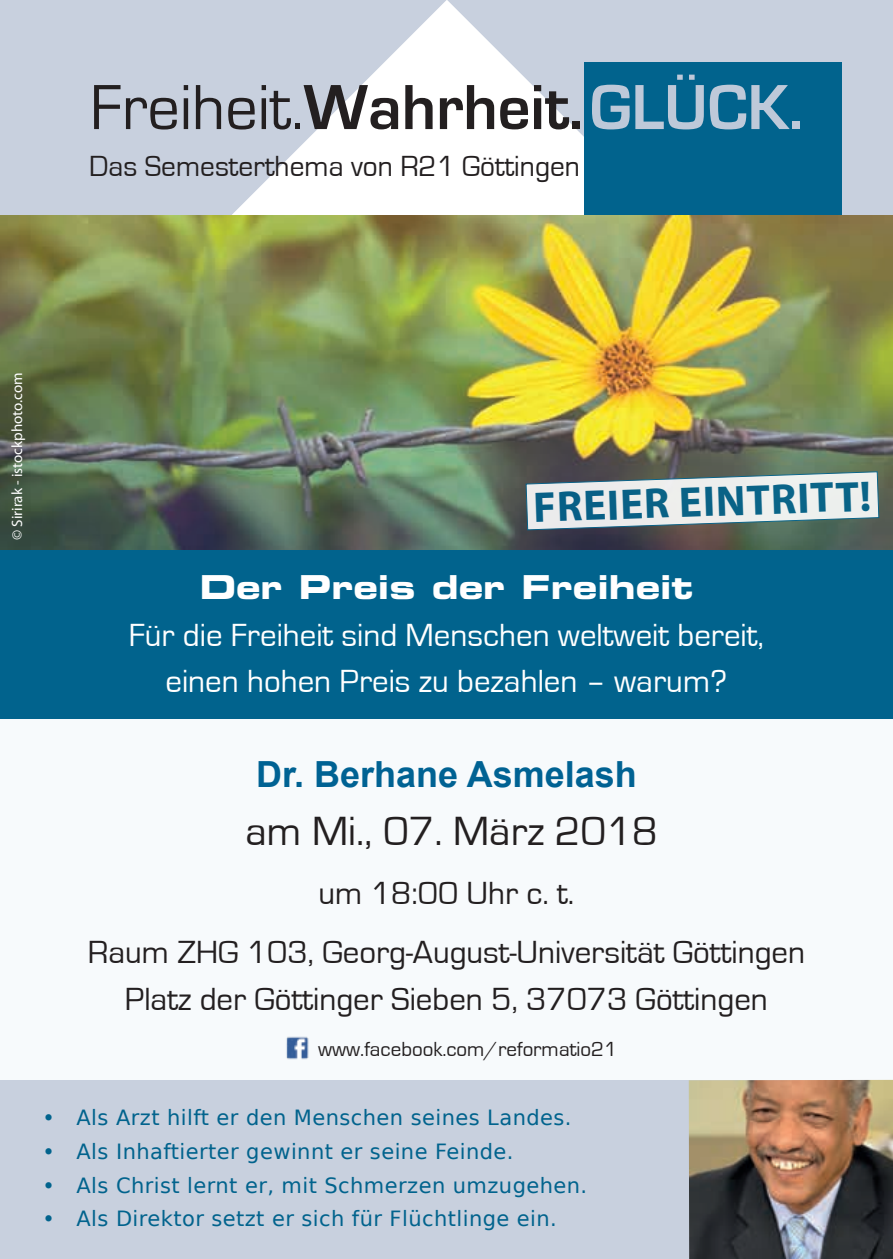
<style>
.page{position:relative;width:893px;height:1259px;background:#fff}
.page>*{position:absolute;margin:0;border:0;box-sizing:border-box;transform-origin:0 0}
.t1{font:66px "Eurostile";color:#231f20}
.t2{font:700 42.9px "Myriad Pro";color:#01638d}
.t3{font:42px "Eurostile";color:#231f20}
.t4{font:700 36px "Arial";color:#006293}
.t5{font:33px/59.1px "Eurostile";color:#231f20;text-align:center}
.t6{font:33px/46.2px "Eurostile";color:#fff;text-align:center}
.t7{font:33px "Eurostile Bold Extended Two";color:#fff}
.t8{font:30px "Eurostile";color:#231f20}
.t9{font:21px "Bitstream Vera Sans";letter-spacing:.02em;color:#01638d}
.t10{font:21px "Eurostile";color:#231f20}
.t11{font:15px "Myriad Pro";color:#fff}
.s1{font-weight:700}
.s2{font-weight:700;color:#bec9d9}
</style>
<div class="page">
<div style="left:0;top:533px;width:893px;height:726px;background:#f7fafc"></div>
<svg style="left:0;top:0;width:446px;height:215px;fill:#c8d0de"></svg>
<svg style="left:447px;top:0;width:446px;height:215px;fill:#c8d0de"></svg>
<div style="left:584px;top:63px;width:258px;height:152px;background:#01638d"></div>
<div style="left:0;top:548px;width:893px;height:171px;background:#01638d"></div>
<img style="left:0;top:215px;width:893px;height:334px">
<svg style="left:525px;top:471px;width:355px;height:60px"></svg>
<div style="left:0;top:1080px;width:893px;height:179px;background:#c8d0de"></div>
<img style="left:689px;top:1080px;width:204px;height:179px">
<img style="left:286px;top:1036px;width:23px;height:24px">
<h1 class="t1" style="left:90px;top:72px;width:714px">Freiheit.<span class="s1">Wahrheit.</span><span class="s2">GLÜCK.</span></h1>
<h3 class="t8" style="left:89px;top:150px;width:492px">Das Semesterthema von R21 Göttingen</h3>
<p class="t11" style="left:8px;top:540px;width:169px;rotate:-90deg">© Sirirak - istockphoto.com</p>
<h2 class="t2" style="left:532px;top:480px;width:340px;rotate:-2deg">FREIER EINTRITT!</h2>
<h3 class="t7" style="left:199px;top:564px;width:496px">Der Preis der Freiheit</h3>
<h3 class="t6" style="left:129px;top:612px;width:637px">Für die Freiheit sind Menschen weltweit bereit, einen hohen Preis zu bezahlen – warum?</h3>
<h3 class="t4" style="left:256px;top:748px;width:382px">Dr. Berhane Asmelash</h3>
<h3 class="t3" style="left:245px;top:809px;width:414px">am Mi., 07. März 2018</h3>
<h3 class="t5" style="left:88px;top:864px;width:719px">um 18:00 Uhr c. t.<br>Raum ZHG 103, Georg-August-Universität Göttingen</h3>
<h3 class="t5" style="left:125px;top:970px;width:644px">Platz der Göttinger Sieben 5, 37073 Göttingen</h3>
<p class="t10" style="left:318px;top:1037px;width:300px">www.facebook.com/reformatio21</p>
<p class="t9" style="left:43px;top:1105px;width:530px">• Als Arzt hilft er den Menschen seines Landes.</p>
<p class="t9" style="left:43px;top:1139px;width:472px">• Als Inhaftierter gewinnt er seine Feinde.</p>
<p class="t9" style="left:43px;top:1173px;width:546px">• Als Christ lernt er, mit Schmerzen umzugehen.</p>
<p class="t9" style="left:43px;top:1206px;width:516px">• Als Direktor setzt er sich für Flüchtlinge ein.</p>
</div>
